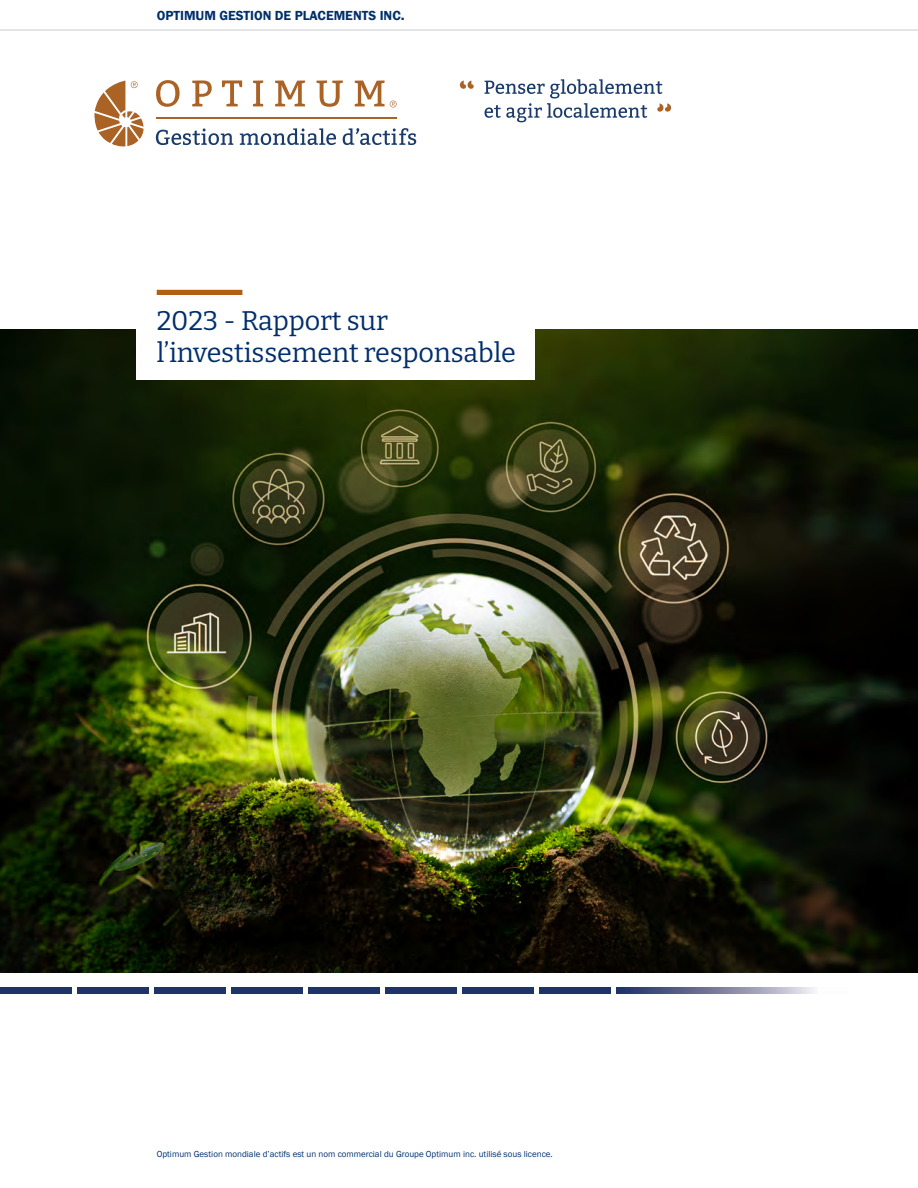
<style>
.page{position:relative;width:918px;height:1188px;background:#fff}
.page>*{position:absolute;margin:0;border:0;box-sizing:border-box;transform-origin:0 0}
.t1{font:100 27px/32.4px "Bitter";letter-spacing:-.005em;color:#002f6c}
.t2{font:600 13.5px "Franklin Gothic";color:#002f6c}
.t3{font:9px "Franklin Gothic";color:#002f6c}
.s1{font-size:15px}
</style>
<div class="page">
<img style="left:0;top:330px;width:918px;height:642px">
<div style="left:157px;top:290px;width:85px;height:6px;background:#b06010"></div>
<div style="left:0;top:987px;width:72px;height:7px;background:#1e3468"></div>
<div style="left:78px;top:987px;width:71px;height:7px;background:#1e3468"></div>
<div style="left:155px;top:987px;width:71px;height:7px;background:#1e3468"></div>
<div style="left:232px;top:987px;width:71px;height:7px;background:#1e3468"></div>
<div style="left:309px;top:987px;width:71px;height:7px;background:#1e3468"></div>
<div style="left:386px;top:987px;width:71px;height:7px;background:#1e3468"></div>
<div style="left:463px;top:987px;width:71px;height:7px;background:#1e3468"></div>
<div style="left:540px;top:987px;width:71px;height:7px;background:#1e3468"></div>
<svg style="left:617px;top:987px;width:198px;height:7px"></svg>
<div style="left:137px;top:295px;width:398px;height:84px;background:#fff"></div>
<svg style="left:460px;top:81px;width:14px;height:8px"></svg>
<svg style="left:485px;top:79px;width:186px;height:43px"></svg>
<hr style="left:156px;top:117px;width:241px;height:2px;background:#aa6225">
<svg style="left:94px;top:81px;width:50px;height:65px"></svg>
<svg style="left:156px;top:80px;width:24px;height:27px"></svg>
<svg style="left:192px;top:80px;width:20px;height:26px"></svg>
<svg style="left:222px;top:80px;width:20px;height:26px"></svg>
<svg style="left:253px;top:80px;width:10px;height:26px"></svg>
<svg style="left:275px;top:80px;width:30px;height:26px"></svg>
<svg style="left:316px;top:80px;width:27px;height:27px"></svg>
<svg style="left:355px;top:80px;width:42px;height:27px"></svg>
<svg style="left:156px;top:128px;width:77px;height:17px"></svg>
<svg style="left:240px;top:128px;width:96px;height:17px"></svg>
<svg style="left:343px;top:128px;width:73px;height:17px"></svg>
<hr style="left:0;top:29px;width:918px;height:2px;background:#dcdddf">
<p class="t2" style="left:157px;top:7px;width:249px">OPTIMUM GESTION DE PLACEMENTS INC<span class="s1">.</span></p>
<p class="t1" style="left:157px;top:304px;width:361px">2023 - Rapport sur l’investissement responsable</p>
<p class="t3" style="left:157px;top:1149px;width:398px">Optimum Gestion mondiale d’actifs est un nom commercial du Groupe Optimum inc. utilisé sous licence.</p>
</div>
